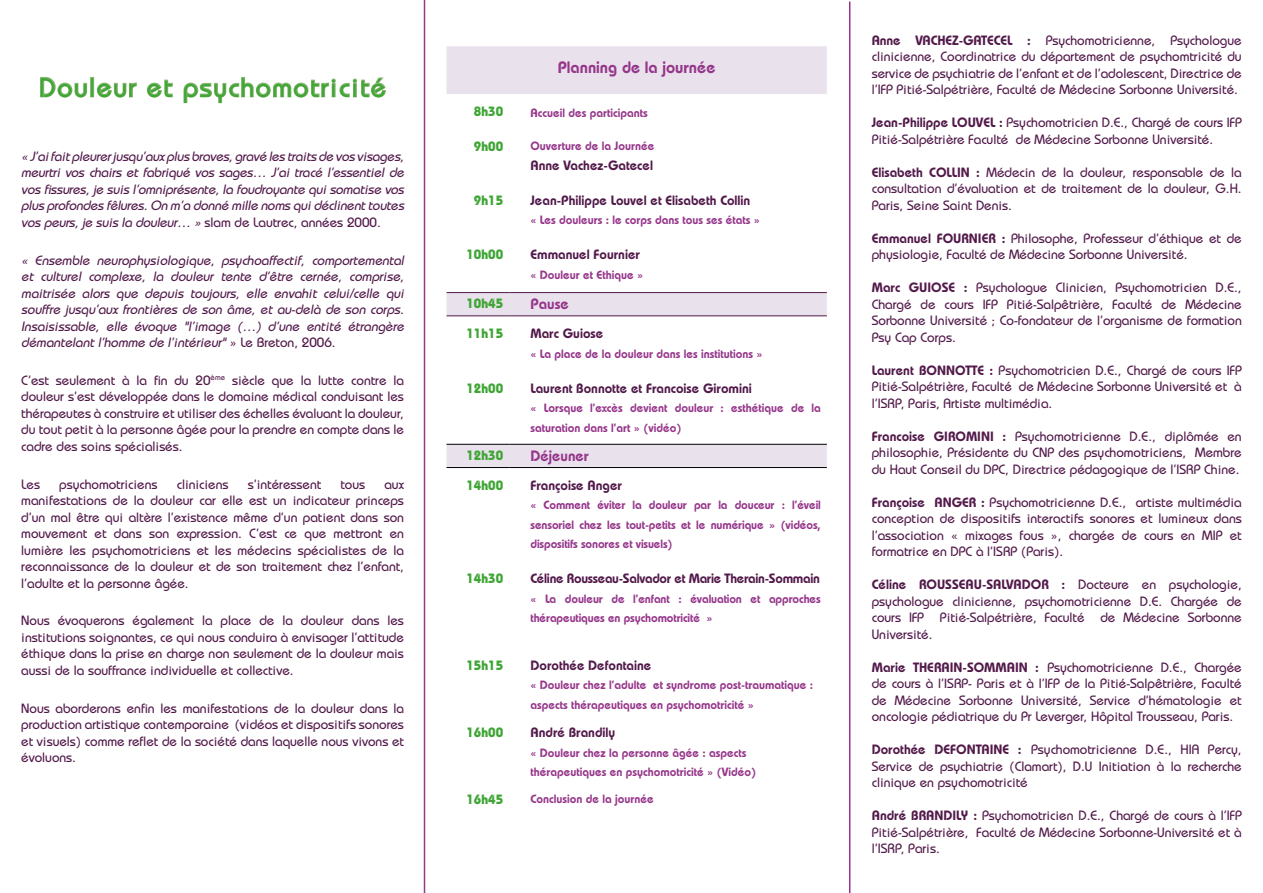
<style>
.page{position:relative;width:1263px;height:893px;background:#fff}
.page>*{position:absolute;margin:0;border:0;box-sizing:border-box;transform-origin:0 0}
.t1{font:500 27px "Bauhaus Std";letter-spacing:.06em;color:#3fa535}
.t2{font:600 16.5px "Bauhaus Std";color:#96368b}
.t3{font:600 15px "Bauhaus Std";color:#96368b}
.t4{font:500 13.5px/16.5px "Bauhaus Std";color:#52194a;text-align:justify}
.t5{font:italic 500 13.5px/16.5px "Bauhaus Std";letter-spacing:-.01em;color:#52194a;text-align:justify}
.t6{font:600 13.5px "Bauhaus Std";color:#52194a}
.t7{font:700 13.5px "Bauhaus Std";color:#3fa535}
.t8{font:600 13.5px "Bauhaus Std";letter-spacing:-.02em;color:#52194a}
.t9{font:600 12px/19.5px "Bauhaus Std";color:#96368b}
.s1{font-style:normal}
.s2{font-weight:600}
</style>
<div class="page">
<hr style="left:424px;top:0;width:1px;height:893px;background:#96368b">
<hr style="left:849px;top:1px;width:1px;height:892px;background:#96368b">
<svg style="left:446px;top:46px;width:381px;height:421px"></svg>
<hr style="left:446px;top:444px;width:63px;height:1px;background:#000">
<hr style="left:509px;top:444px;width:318px;height:1px;background:#000">
<hr style="left:446px;top:467px;width:63px;height:1px;background:#000">
<hr style="left:509px;top:467px;width:318px;height:1px;background:#000">
<hr style="left:446px;top:292px;width:63px;height:1px;background:#52194a">
<hr style="left:509px;top:292px;width:318px;height:1px;background:#52194a">
<hr style="left:446px;top:316px;width:63px;height:1px;background:#52194a">
<hr style="left:509px;top:316px;width:318px;height:1px;background:#52194a">
<svg style="left:40px;top:77px;width:48px;height:21px"></svg>
<div style="left:90px;top:77px;width:4px;height:20px;border:2px solid #87b771"></div>
<svg style="left:96px;top:82px;width:41px;height:16px"></svg>
<svg style="left:146px;top:79px;width:27px;height:19px"></svg>
<svg style="left:183px;top:77px;width:203px;height:27px"></svg>
<h1 class="t1" style="left:39px;top:71px;width:348px">Douleur et psychomotricité</h1>
<p class="t5" style="left:21px;top:148px;width:387px">« J’aifaitpleurerjusqu’auxplus braves,gravé les traits de vos visages, meurtri vos chairs et fabriqué vos sages… J’ai tracé l’essentiel de vos fissures,je suis l’omniprésente,la foudroyante quisomatise vos plus profondes fêlures.On m’a donné mille noms quidéclinenttoutes vos peurs,je suis la douleur… » <span class="s1">slam de Lautrec, années 2000.</span></p>
<p class="t5" style="left:21px;top:252px;width:387px">« Ensemble neurophysiologique, psychoaffectif, comportemental et culturel complexe, la douleur tente d’être cernée, comprise, maitrisée alors que depuis toujours, elle envahit celui/celle qui souffre jusqu’aux frontières de son âme, et au-delà de son corps.<br>Insaisissable, elle évoque "l’image (…) d’une entité étrangère démantelant l’homme de l’intérieur" <span class="s1">» Le B re t o n , 2 0 0 6 .</span></p>
<p class="t4" style="left:21px;top:372px;width:384px">C’est seulement à la fin du 20<sup>ème</sup> siècle que la lutte contre la douleur s’est développée dans le domaine médical conduisant les thérapeutes à construire et utiliser des échelles évaluant la douleur, du tout petit à la personne âgée pour la prendre en compte dans le cadre des soins spécialisés.</p>
<p class="t4" style="left:21px;top:476px;width:20px">Les</p>
<p class="t4" style="left:59px;top:476px;width:100px">psychomotriciens</p>
<p class="t4" style="left:177px;top:476px;width:53px">cliniciens</p>
<p class="t4" style="left:248px;top:476px;width:75px">s’intéressent</p>
<p class="t4" style="left:340px;top:476px;width:26px">tous</p>
<p class="t4" style="left:21px;top:476px;width:384px;text-indent:363px">aux manifestations de la douleur car elle est un indicateur princeps d’un mal être qui altère l’existence même d’un patient dans son mouvement et dans son expression. C’est ce que mettront en lumière les psychomotriciens et les médecins spécialistes de la reconnaissance de la douleur et de son traitement chez l’enfant, l’adulte et la personne âgée.</p>
<p class="t4" style="left:21px;top:612px;width:384px">Nous évoquerons également la place de la douleur dans les institutions soignantes, ce qui nous conduira à envisager l’attitude éthique dans la prise en charge non seulement de la douleur mais aussi de la souffrance individuelle et collective.</p>
<p class="t4" style="left:21px;top:700px;width:384px">Nous aborderons enfin les manifestations de la douleur dans la production artistique contemporaine (vidéos et dispositifs sonores et visuels) comme reflet de la société dans laquelle nous vivons et évoluons.</p>
<p class="t2" style="left:558px;top:57px;width:159px">Planning de la journée</p>
<p class="t7" style="left:474px;top:103px;width:31px">8h30</p>
<p class="t9" style="left:530px;top:103px;width:119px">Accueil des participants</p>
<p class="t7" style="left:474px;top:138px;width:31px">9h00</p>
<p class="t9" style="left:530px;top:136px;width:126px">Ouverture de la Journée</p>
<p class="t6" style="left:530px;top:157px;width:124px">Anne Vachez-Gatecel</p>
<p class="t7" style="left:474px;top:192px;width:31px">9h15</p>
<p class="t6" style="left:530px;top:192px;width:221px">Jean-Philippe Louvel et Elisabeth Collin</p>
<p class="t9" style="left:530px;top:210px;width:231px">« Les douleurs : le corps dans tous ses états »</p>
<p class="t7" style="left:466px;top:246px;width:38px">10h00</p>
<p class="t6" style="left:530px;top:246px;width:111px">Emmanuel Fournier</p>
<p class="t9" style="left:530px;top:265px;width:114px">« Douleur et Ethique »</p>
<p class="t7" style="left:466px;top:295px;width:38px">10h45</p>
<p class="t3" style="left:530px;top:295px;width:40px">Pause</p>
<p class="t7" style="left:466px;top:325px;width:38px">11h15</p>
<p class="t6" style="left:530px;top:325px;width:74px">Marc Guiose</p>
<p class="t9" style="left:530px;top:343px;width:234px">« La place de la douleur dans les institutions »</p>
<p class="t7" style="left:466px;top:379px;width:38px">12h00</p>
<p class="t6" style="left:530px;top:380px;width:223px">Laurent Bonnotte et Francoise Giromini</p>
<p class="t9" style="left:530px;top:398px;width:292px">« Lorsque l’excès devient douleur : esthétique de la saturation dans l’art » (vidéo)</p>
<p class="t7" style="left:466px;top:447px;width:38px">12h30</p>
<p class="t3" style="left:530px;top:447px;width:60px">Déjeuner</p>
<p class="t7" style="left:466px;top:477px;width:38px">14h00</p>
<p class="t6" style="left:530px;top:477px;width:93px">Françoise Anger</p>
<p class="t9" style="left:530px;top:495px;width:292px;text-align:justify">« Comment éviter la douleur par la douceur : l’éveil sensoriel chez les tout-petits et le numérique » (vidéos, dispositifs sonores et visuels)</p>
<p class="t7" style="left:466px;top:570px;width:38px">14h30</p>
<p class="t8" style="left:530px;top:570px;width:291px">Céline Rousseau-Salvador et Marie Therain-Sommain</p>
<p class="t9" style="left:530px;top:589px;width:292px">« La douleur de l’enfant : évaluation et approches thérapeutiques en psychomotricité »</p>
<p class="t7" style="left:466px;top:657px;width:38px">15h15</p>
<p class="t6" style="left:530px;top:657px;width:122px">Dorothée Defontaine</p>
<p class="t9" style="left:530px;top:675px;width:284px">« Douleur chez l’adulte et syndrome post-traumatique : aspects thérapeutiques en psychomotricité »</p>
<p class="t7" style="left:466px;top:724px;width:38px">16h00</p>
<p class="t6" style="left:530px;top:724px;width:86px">André Brandily</p>
<p class="t9" style="left:530px;top:742px;width:228px">« Douleur chez la personne âgée : aspects thérapeutiques en psychomotricité » (Vidéo)</p>
<p class="t7" style="left:466px;top:791px;width:38px">16h45</p>
<p class="t9" style="left:530px;top:789px;width:125px">Conclusion de la journée</p>
<p class="t4" style="left:872px;top:32px;width:371px"><span class="s2">Anne VACHEZ-GATECEL :</span> Psychomotricienne, Psychologue clinicienne, Coordinatrice du département de psychomtricité du service de psychiatrie de l’enfant et de l’adolescent, Directrice de l’IFP Pitié-Salpétrière, Faculté de Médecine Sorbonne Université.</p>
<p class="t4" style="left:872px;top:114px;width:371px"><span class="s2">Jean-Philippe LOUVEL :</span> Psychomotricien D.E., Chargé de cours IFP<br>Pitié-Salpétrière Faculté de Médecine Sorbonne Université.</p>
<p class="t4" style="left:872px;top:164px;width:371px"><span class="s2">Elisabeth COLLIN :</span> Médecin de la douleur, responsable de la consultation d’évaluation et de traitement de la douleur, G.H.<br>Paris, Seine Saint Denis.</p>
<p class="t4" style="left:872px;top:230px;width:371px"><span class="s2">Emmanuel FOURNIER :</span> Philosophe, Professeur d’éthique et de physiologie, Faculté de Médecine Sorbonne Université.</p>
<p class="t4" style="left:872px;top:279px;width:371px"><span class="s2">Marc GUIOSE :</span> Psychologue Clinicien, Psychomotricien D.E., Chargé de cours IFP Pitié-Salpêtrière, Faculté de Médecine Sorbonne Université ; Co-fondateur de l’organisme de formation Psy Cap Corps.</p>
<p class="t4" style="left:872px;top:362px;width:371px"><span class="s2">Laurent BONNOTTE :</span> Psychomotricien D.E., Chargé de cours IFP Pitié-Salpétrière, Faculté de Médecine Sorbonne Université et à l’ISRP, Paris, Artiste multimédia.</p>
<p class="t4" style="left:872px;top:428px;width:371px"><span class="s2">Francoise GIROMINI :</span> Psychomotricienne D.E., diplômée en philosophie, Présidente du CNP des psychomotriciens, Membre du Haut Conseil du DPC, Directrice pédagogique de l’ISRP Chine.</p>
<p class="t4" style="left:872px;top:494px;width:371px"><span class="s2">Françoise ANGER :</span> Psychomotricienne D.E., artiste multimédia conception de dispositifs interactifs sonores et lumineux dans l’association « mixages fous », chargée de cours en MIP et formatrice en DPC à l’ISRP (Paris).</p>
<p class="t4" style="left:872px;top:576px;width:371px"><span class="s2">Céline ROUSSEAU-SALVADOR :</span> Docteure en psychologie, psychologue clinicienne, psychomotricienne D.E. Chargée de cours IFP Pitié-Salpétrière, Faculté de Médecine Sorbonne Université.</p>
<p class="t4" style="left:872px;top:659px;width:371px"><span class="s2">Marie THERAIN-SOMMAIN :</span> Psychomotricienne D.E., Chargée de cours à l’ISRP- Paris et à l’IFP de la Pitié-Salpêtrière, Faculté de Médecine Sorbonne Université, Service d’hématologie et oncologie pédiatrique du Pr Leverger, Hôpital Trousseau, Paris.</p>
<p class="t4" style="left:872px;top:741px;width:371px"><span class="s2">Dorothée DEFONTAINE :</span> Psychomotricienne D.E., HIA Percy, Service de psychiatrie (Clamart), D.U Initiation à la recherche clinique en psychomotricité</p>
<p class="t4" style="left:872px;top:807px;width:371px"><span class="s2">André BRANDILY :</span> Psychomotricien D.E., Chargé de cours à l’IFP Pitié-Salpétrière, Faculté de Médecine Sorbonne-Université et à l’ISRP, Paris.</p>
</div>
